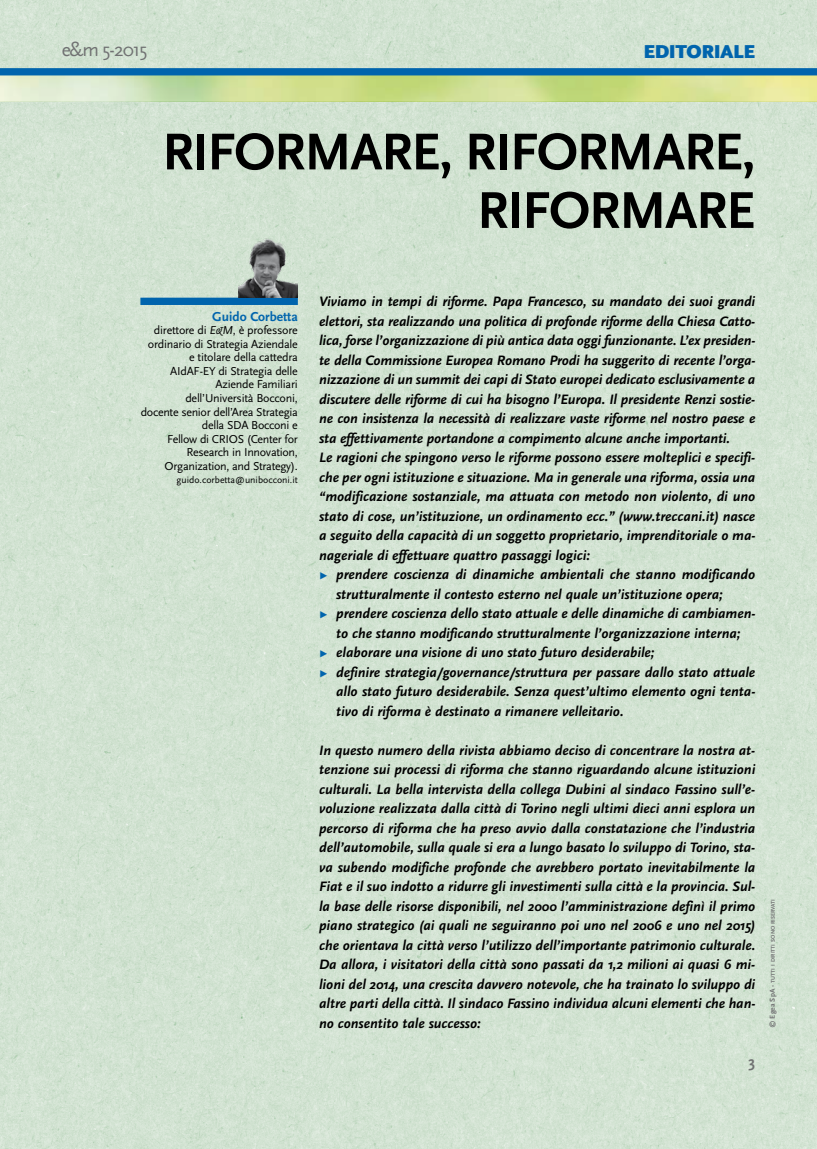
<style>
.page{position:relative;width:817px;height:1149px;background:#fff}
.page>*{position:absolute;margin:0;border:0;box-sizing:border-box;transform-origin:0 0}
.t1{font:700 54px/58.5px "Scala Sans";letter-spacing:-.025em;color:#000;text-align:right}
.t2{font:900 19.5px "Scala Sans";letter-spacing:-.025em;color:#0064ad}
.t3{font:19.5px "Scala Sans";color:#707172}
.t4{font:700 15.75px "Scala Sans";color:#707172}
.t5{font:italic 700 14.25px/19.5px "Scala Sans";color:#000;text-align:justify}
.t6{font:700 13.5px "Scala Sans";color:#0064ad}
.t7{font:12px/13.5px "Scala Sans";letter-spacing:-.02em;color:#000;text-align:right}
.t8{font:9.75px "Scala Sans";color:#000}
.t9{font:700 5.7px "Scala Sans";color:#707172}
.s1{font-style:italic}
.s2{font-family:"Scala";font-weight:400;font-style:normal;color:#0064ad}
.s3{font-size:7.5px}
</style>
<div class="page">
<div style="left:0;top:0;width:816px;height:1148px;background:#d2e3d2"></div>
<img style="left:0;top:75px;width:816px;height:26px">
<div style="left:0;top:68px;width:816px;height:7px;background:#0064ad"></div>
<div style="left:140px;top:297px;width:158px;height:8px;background:#0064ad"></div>
<img style="left:238px;top:238px;width:60px;height:59px">
<h2 class="t3" style="left:62px;top:39px;width:87px">e&amp;m 5-2015</h2>
<h2 class="t2" style="left:643px;top:41px;width:111px">EDITORIALE</h2>
<h1 class="t1" style="left:162px;top:124px;width:594px">RIFORMARE, RIFORMARE,<br>RIFORMARE</h1>
<p class="t6" style="left:212px;top:309px;width:87px">GUIDO CORBETTA</p>
<p class="t7" style="left:141px;top:324px;width:159px">direttore di <span class="s1">E&amp;M</span>, è professore ordinario di Strategia Aziendale e titolare della cattedra<br>AIdAF-EY di Strategia delle<br>Aziende Familiari<br>dell’Università Bocconi,<br>docente senior dell’Area Strategia della SDA Bocconi e<br>Fellow di CRIOS (Center for<br>Research in Innovation,<br>Organization, and Strategy).</p>
<p class="t8" style="left:176px;top:474px;width:123px">guido.corbetta@unibocconi.it</p>
<p class="t5" style="left:319px;top:292px;width:437px">Viviamo in tempi di riforme. Papa Francesco, su mandato dei suoi grandi</p>
<p class="t5" style="left:319px;top:311px;width:437px">elettori, sta realizzando una politica di profonde riforme della Chiesa Catto-</p>
<p class="t5" style="left:319px;top:331px;width:437px">lica, forse l’organizzazione di più antica data oggi funzionante. L’ex presiden-</p>
<p class="t5" style="left:319px;top:350px;width:437px">te della Commissione Europea Romano Prodi ha suggerito di recente l’orga-</p>
<p class="t5" style="left:319px;top:370px;width:437px">nizzazione di un summit dei capi di Stato europei dedicato esclusivamente a</p>
<p class="t5" style="left:319px;top:389px;width:437px">discutere delle riforme di cui ha bisogno l’Europa. Il presidente Renzi sostie-</p>
<p class="t5" style="left:319px;top:409px;width:437px">ne con insistenza la necessità di realizzare vaste riforme nel nostro paese e</p>
<p class="t5" style="left:319px;top:428px;width:412px">sta effettivamente portandone a compimento alcune anche importanti.</p>
<p class="t5" style="left:319px;top:448px;width:437px">Le ragioni che spingono verso le riforme possono essere molteplici e specifi-</p>
<p class="t5" style="left:319px;top:467px;width:437px">che per ogni istituzione e situazione. Ma in generale una riforma, ossia una</p>
<p class="t5" style="left:319px;top:487px;width:437px">“modificazione sostanziale, ma attuata con metodo non violento, di uno</p>
<p class="t5" style="left:319px;top:506px;width:437px">stato di cose, un’istituzione, un ordinamento ecc.” (www.treccani.it) nasce</p>
<p class="t5" style="left:319px;top:526px;width:437px">a seguito della capacità di un soggetto proprietario, imprenditoriale o ma-</p>
<p class="t5" style="left:319px;top:545px;width:272px">nageriale di effettuare quattro passaggi logici:</p>
<p class="t5" style="left:319px;top:565px;width:437px"><span class="s2">Ω</span> prendere coscienza di dinamiche ambientali che stanno modificando</p>
<p class="t5" style="left:336px;top:584px;width:388px">strutturalmente il contesto esterno nel quale un’istituzione opera;</p>
<p class="t5" style="left:319px;top:604px;width:437px"><span class="s2">Ω</span> prendere coscienza dello stato attuale e delle dinamiche di cambiamen-</p>
<p class="t5" style="left:336px;top:623px;width:405px">to che stanno modificando strutturalmente l’organizzazione interna;</p>
<p class="t5" style="left:319px;top:643px;width:337px"><span class="s2">Ω</span> elaborare una visione di uno stato futuro desiderabile;</p>
<p class="t5" style="left:319px;top:662px;width:437px"><span class="s2">Ω</span> definire strategia/governance/struttura per passare dallo stato attuale</p>
<p class="t5" style="left:336px;top:682px;width:420px">allo stato futuro desiderabile. Senza quest’ultimo elemento ogni tenta-</p>
<p class="t5" style="left:336px;top:701px;width:289px">tivo di riforma è destinato a rimanere velleitario.</p>
<p class="t5" style="left:319px;top:740px;width:437px">In questo numero della rivista abbiamo deciso di concentrare la nostra at&shy;tenzione sui processi di riforma che stanno riguardando alcune istituzioni culturali. La bella intervista della collega Dubini al sindaco Fassino sull’e&shy;voluzione realizzata dalla città di Torino negli ultimi dieci anni esplora un percorso di riforma che ha preso avvio dalla constatazione che l’industria dell’automobile, sulla quale si era a lungo basato lo sviluppo di Torino, sta&shy;va subendo modifiche profonde che avrebbero portato inevitabilmente la Fiat e il suo indotto a ridurre gli investimenti sulla città e la provincia. Sul&shy;la base delle risorse disponibili, nel 2000 l’amministrazione definì il primo piano strategico (ai quali ne seguiranno poi uno nel 2006 e uno nel 2015) che orientava la città verso l’utilizzo dell’importante patrimonio culturale.<br>Da allora, i visitatori della città sono passati da 1,2 milioni ai quasi 6 mi&shy;lioni del 2014, una crescita davvero notevole, che ha trainato lo sviluppo di altre parti della città. Il sindaco Fassino individua alcuni elementi che han&shy;no consentito tale successo:</p>
<p class="t4" style="left:748px;top:1053px;width:8px">3</p>
<p class="t9" style="left:769px;top:1027px;width:131px;rotate:-90deg"><span class="s3">© EGEA SPA -</span> tutti i diritti sono riservati</p>
</div>
